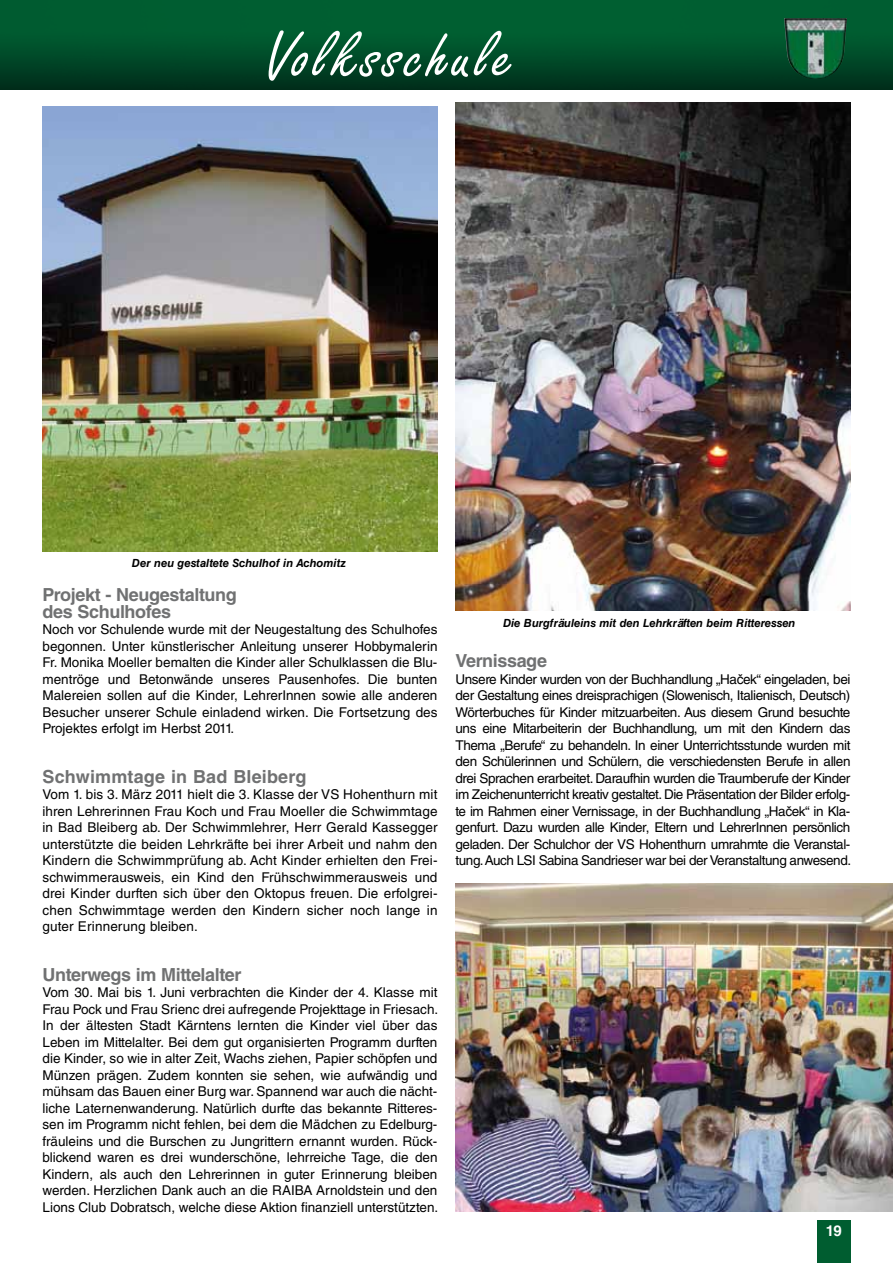
<style>
.page{position:relative;width:893px;height:1263px;background:#fff}
.page>*{position:absolute;margin:0;border:0;box-sizing:border-box;transform-origin:0 0}
.t1{font:72px "Freestyle Scr D";letter-spacing:.05em;color:#fff}
.t2{font:700 18px/16.5px "Helvetica LT Std";letter-spacing:-.02em;color:#707172}
.t3{font:700 18px "Helvetica LT Std";letter-spacing:.01em;color:#707172}
.t4{font:700 15px "Helvetica LT Std";color:#fff}
.t5{font:13.5px/16.5px "Helvetica LT Std";color:#000;text-align:justify}
.t6{font:italic 700 11.25px "Helvetica LT Std";color:#000}
.s1{font-family:"Arial"}
</style>
<div class="page">
<div style="left:0;top:0;width:893px;height:89px;background:linear-gradient(to bottom,#006a36,#00361f)"></div>
<img style="left:784px;top:18px;width:63px;height:62px">
<img style="left:455px;top:102px;width:395px;height:509px">
<div style="left:817px;top:1220px;width:33px;height:43px;background:#005d30"></div>
<img style="left:455px;top:883px;width:438px;height:328px">
<img style="left:43px;top:106px;width:394px;height:446px">
<h1 class="t1" style="left:264px;top:17px;width:252px">Volksschule</h1>
<p class="t6" style="left:132px;top:556px;width:216px">Der neu gestaltete Schulhof in Achomitz</p>
<h2 class="t2" style="left:43px;top:586px;width:196px">Projekt - Neugestaltung des Schulhofes</h2>
<p class="t5" style="left:43px;top:621px;width:396px">Noch vor Schulende wurde mit der Neugestaltung des Schulhofes begonnen. Unter künstlerischer Anleitung unserer Hobbymalerin Fr. Monika Moeller bemalten die Kinder aller Schulklassen die Blu&shy;mentröge und Betonwände unseres Pausenhofes. Die bunten Malereien sollen auf die Kinder, LehrerInnen sowie alle anderen Besucher unserer Schule einladend wirken. Die Fortsetzung des Projektes erfolgt im Herbst 2011.</p>
<h2 class="t3" style="left:43px;top:765px;width:265px">Schwimmtage in Bad Bleiberg</h2>
<p class="t5" style="left:43px;top:786px;width:396px">Vom 1. bis 3. März 2011 hielt die 3. Klasse der VS Hohenthurn mit ihren Lehrerinnen Frau Koch und Frau Moeller die Schwimmtage in Bad Bleiberg ab. Der Schwimmlehrer, Herr Gerald Kassegger unterstützte die beiden Lehrkräfte bei ihrer Arbeit und nahm den Kindern die Schwimmprüfung ab. Acht Kinder erhielten den Frei&shy;schwimmerausweis, ein Kind den Frühschwimmerausweis und drei Kinder durften sich über den Oktopus freuen. Die erfolgrei&shy;chen Schwimmtage werden den Kindern sicher noch lange in guter Erinnerung bleiben.</p>
<h2 class="t2" style="left:43px;top:966px;width:201px">Unterwegs im Mittelalter</h2>
<p class="t5" style="left:43px;top:984px;width:397px">Vom 30. Mai bis 1. Juni verbrachten die Kinder der 4. Klasse mit Frau Pock und Frau Srienc drei aufregende Projekttage in Friesach.<br>In der ältesten Stadt Kärntens lernten die Kinder viel über das Leben im Mittelalter. Bei dem gut organisierten Programm durften die Kinder, so wie in alter Zeit, Wachs ziehen, Papier schöpfen und Münzen prägen. Zudem konnten sie sehen, wie aufwändig und mühsam das Bauen einer Burg war. Spannend war auch die nächt&shy;liche Laternenwanderung. Natürlich durfte das bekannte Ritteres&shy;sen im Programm nicht fehlen, bei dem die Mädchen zu Edelburg&shy;fräuleins und die Burschen zu Jungrittern ernannt wurden. Rück&shy;blickend waren es drei wunderschöne, lehrreiche Tage, die den Kindern, als auch den Lehrerinnen in guter Erinnerung bleiben werden. Herzlichen Dank auch an die RAIBA Arnoldstein und den Lions Club Dobratsch, welche diese Aktion finanziell unterstützten.</p>
<p class="t6" style="left:503px;top:616px;width:294px">Die Burgfräuleins mit den Lehrkräften beim Ritteressen</p>
<h2 class="t2" style="left:455px;top:652px;width:93px">Vernissage</h2>
<p class="t5" style="left:455px;top:671px;width:397px">Unsere Kinder wurden von der Buchhandlung „Ha<span class="s1">č</span>ek“ eingeladen, bei der Gestaltung eines dreisprachigen (Slowenisch, Italienisch, Deutsch)<br>Wörterbuches für Kinder mitzuarbeiten. Aus diesem Grund besuchte uns eine Mitarbeiterin der Buchhandlung, um mit den Kindern das Thema „Berufe“ zu behandeln. In einer Unterrichtsstunde wurden mit den Schülerinnen und Schülern, die verschiedensten Berufe in allen drei Sprachen erarbeitet. Daraufhin wurden die Traumberufe der Kinder im Zeichenunterricht kreativ gestaltet. Die Präsentation der Bilder erfolg&shy;te im Rahmen einer Vernissage, in der Buchhandlung „Ha<span class="s1">č</span>ek“ in Kla&shy;genfurt. Dazu wurden alle Kinder, Eltern und LehrerInnen persönlich geladen. Der Schulchor der VS Hohenthurn umrahmte die Veranstal&shy;tung. Auch LSI Sabina Sandrieser war bei der Veranstaltung anwesend.</p>
<p class="t4" style="left:826px;top:1222px;width:18px">19</p>
</div>
